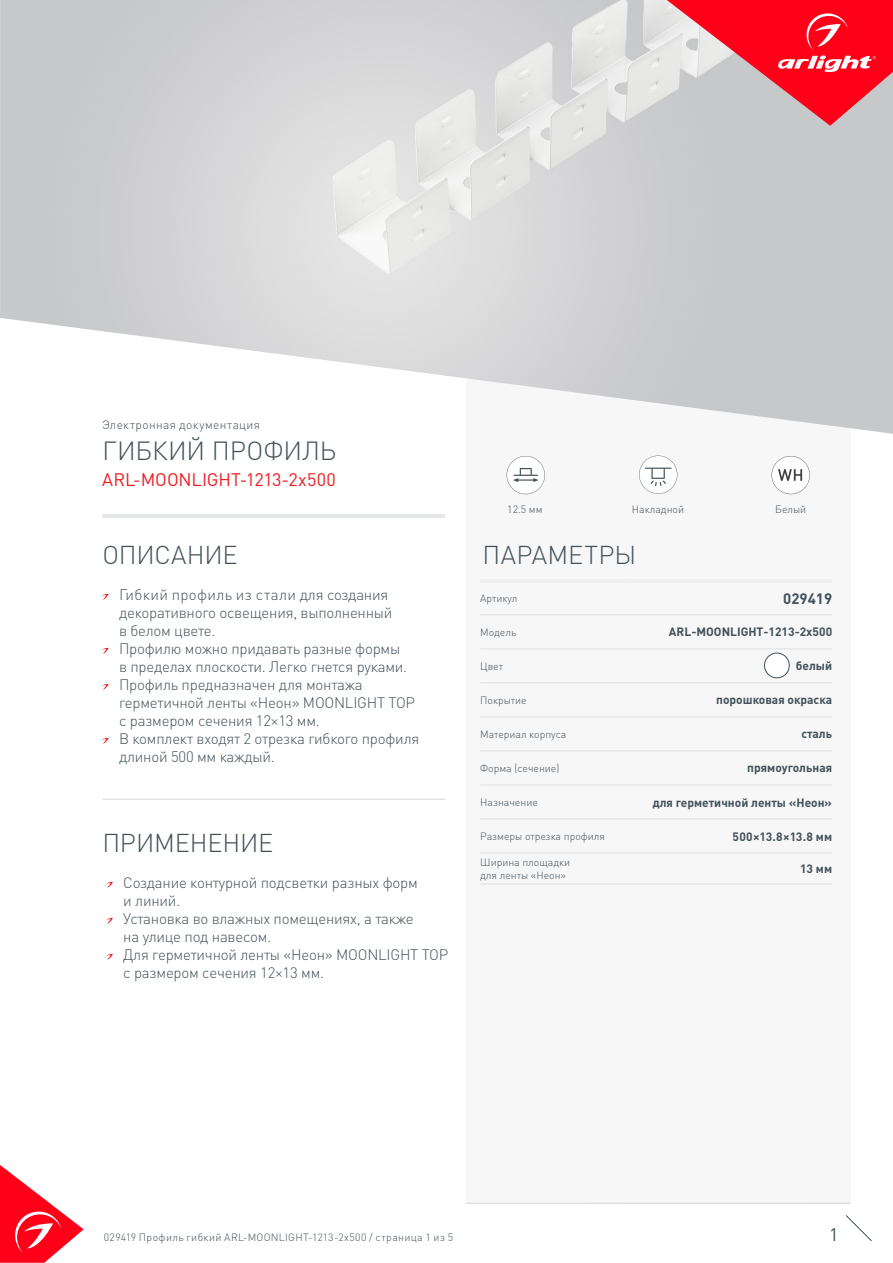
<style>
.page{position:relative;width:893px;height:1263px;background:#fff}
.page>*{position:absolute;margin:0;border:0;box-sizing:border-box;transform-origin:0 0}
.t1{font:300 25.95px "DIN Pro";letter-spacing:-.005em;color:#425159}
.t2{font:300 25.5px "DIN Pro";letter-spacing:-.005em;color:#425159}
.t3{font:300 25.5px "DIN Pro";letter-spacing:.015em;color:#425159}
.t4{font:18px "DIN Pro";letter-spacing:-.005em;color:#ee1d23}
.t5{font:18px "DIN Pro";color:#425159}
.t6{font:300 15px/18px "DIN Pro";letter-spacing:-.015em;color:#425159}
.t7{font:700 15px "DIN Pro";color:#425159}
.t8{font:700 12px "DIN Pro";color:#425159}
.t9{font:300 12px "DIN Pro";letter-spacing:.03em;color:#425159}
.t10{font:300 10.5px/12.6px "DIN Pro";color:#425159}
.t11{font:300 10.5px "DIN Pro";letter-spacing:.035em;color:#425159}
</style>
<div class="page">
<svg style="left:0;top:1165px;width:84px;height:98px"></svg>
<svg style="left:845px;top:1215px;width:27px;height:26px"></svg>
<div style="left:466px;top:257px;width:384px;height:946px;background:#f7f7f8"></div>
<img style="left:0;top:0;width:893px;height:434px">
<svg style="left:667px;top:0;width:226px;height:126px;background:#eb606e"></svg>
<hr style="left:480px;top:579px;width:148px;height:4px;background:#eeeeef">
<hr style="left:628px;top:579px;width:204px;height:4px;background:#eeeeef">
<hr style="left:480px;top:682px;width:148px;height:2px;background:#e6e7e9">
<hr style="left:628px;top:682px;width:204px;height:2px;background:#e6e7e9">
<hr style="left:480px;top:716px;width:148px;height:2px;background:#e6e7e9">
<hr style="left:628px;top:716px;width:204px;height:2px;background:#e6e7e9">
<hr style="left:480px;top:614px;width:148px;height:1px;background:#e6e7e9">
<hr style="left:628px;top:614px;width:204px;height:1px;background:#e6e7e9">
<hr style="left:480px;top:648px;width:148px;height:2px;background:#e6e7e9">
<hr style="left:628px;top:648px;width:204px;height:2px;background:#e6e7e9">
<hr style="left:480px;top:750px;width:148px;height:2px;background:#e6e7e9">
<hr style="left:628px;top:750px;width:204px;height:2px;background:#e6e7e9">
<hr style="left:480px;top:784px;width:148px;height:2px;background:#e6e7e9">
<hr style="left:628px;top:784px;width:204px;height:2px;background:#e6e7e9">
<hr style="left:480px;top:818px;width:148px;height:2px;background:#e6e7e9">
<hr style="left:628px;top:818px;width:204px;height:2px;background:#e6e7e9">
<hr style="left:480px;top:852px;width:148px;height:2px;background:#e6e7e9">
<hr style="left:628px;top:852px;width:204px;height:2px;background:#e6e7e9">
<hr style="left:480px;top:883px;width:148px;height:2px;background:#e6e7e9">
<hr style="left:628px;top:883px;width:204px;height:2px;background:#e6e7e9">
<hr style="left:466px;top:1203px;width:384px;height:1px;background:#dcdddf">
<svg style="left:507px;top:456px;width:38px;height:38px"></svg>
<svg style="left:639px;top:456px;width:38px;height:38px"></svg>
<hr style="left:102px;top:515px;width:342px;height:3px;background:#e6e7e9">
<svg style="left:772px;top:456px;width:38px;height:38px"></svg>
<div style="left:764px;top:653px;width:25px;height:25px;background:#fff;border-radius:50%"></div>
<div style="left:764px;top:653px;width:26px;height:25px;border:1px solid #425159;border-radius:50%"></div>
<svg style="left:106px;top:882px;width:7px;height:6px"></svg>
<svg style="left:106px;top:918px;width:7px;height:6px"></svg>
<svg style="left:106px;top:954px;width:7px;height:6px"></svg>
<hr style="left:102px;top:799px;width:343px;height:1px;background:#dcdddf">
<svg style="left:102px;top:594px;width:7px;height:6px"></svg>
<svg style="left:102px;top:648px;width:7px;height:6px"></svg>
<svg style="left:102px;top:684px;width:7px;height:6px"></svg>
<svg style="left:102px;top:738px;width:7px;height:6px"></svg>
<p class="t9" style="left:102px;top:417px;width:160px">Электронная документация</p>
<p class="t1" style="left:102px;top:433px;width:236px">ГИБКИЙ ПРОФИЛЬ</p>
<p class="t4" style="left:102px;top:467px;width:235px">ARL-MOONLIGHT-1213-2x500</p>
<p class="t2" style="left:102px;top:537px;width:137px">ОПИСАНИЕ</p>
<p class="t6" style="left:119px;top:584px;width:275px">Гибкий профиль из стали для создания декоративного освещения, выполненный в белом цвете.</p>
<p class="t6" style="left:119px;top:638px;width:290px">Профилю можно придавать разные формы в пределах плоскости. Легко гнется руками.</p>
<p class="t6" style="left:119px;top:674px;width:297px">Профиль предназначен для монтажа герметичной ленты «Неон» MOONLIGHT TOP с размером сечения 12×13 мм.</p>
<p class="t6" style="left:119px;top:728px;width:302px">В комплект входят 2 отрезка гибкого профиля длиной 500 мм каждый.</p>
<p class="t2" style="left:102px;top:825px;width:172px">ПРИМЕНЕНИЕ</p>
<p class="t6" style="left:123px;top:872px;width:296px">Создание контурной подсветки разных форм и линий.</p>
<p class="t6" style="left:123px;top:908px;width:292px">Установка во влажных помещениях, а также на улице под навесом.</p>
<p class="t6" style="left:123px;top:944px;width:326px">Для герметичной ленты «Неон» MOONLIGHT TOP с размером сечения 12×13 мм.</p>
<p class="t10" style="left:507px;top:502px;width:37px">12.5 мм</p>
<p class="t10" style="left:632px;top:502px;width:54px">Накладной</p>
<p class="t10" style="left:775px;top:502px;width:33px">Белый</p>
<p class="t3" style="left:483px;top:537px;width:155px">ПАРАМЕТРЫ</p>
<p class="t10" style="left:480px;top:591px;width:39px">Артикул</p>
<p class="t7" style="left:783px;top:588px;width:50px">029419</p>
<p class="t10" style="left:480px;top:625px;width:38px">Модель</p>
<p class="t8" style="left:669px;top:624px;width:165px">ARL-MOONLIGHT-1213-2x500</p>
<p class="t10" style="left:480px;top:659px;width:24px">Цвет</p>
<p class="t8" style="left:796px;top:658px;width:38px">белый</p>
<p class="t10" style="left:480px;top:693px;width:48px">Покрытие</p>
<p class="t8" style="left:716px;top:692px;width:117px">порошковая окраска</p>
<p class="t10" style="left:480px;top:727px;width:88px">Материал корпуса</p>
<p class="t8" style="left:802px;top:726px;width:32px">сталь</p>
<p class="t10" style="left:480px;top:761px;width:81px">Форма (сечение)</p>
<p class="t8" style="left:747px;top:760px;width:86px">прямоугольная</p>
<p class="t10" style="left:480px;top:795px;width:59px">Назначение</p>
<p class="t8" style="left:653px;top:794px;width:181px">для герметичной ленты «Неон»</p>
<p class="t10" style="left:480px;top:829px;width:126px">Размеры отрезка профиля</p>
<p class="t8" style="left:733px;top:828px;width:101px">500×13.8×13.8 мм</p>
<p class="t10" style="left:480px;top:856px;width:92px">Ширина площадки для ленты «Неон»</p>
<p class="t8" style="left:800px;top:860px;width:34px">13 мм</p>
<p class="t11" style="left:104px;top:1230px;width:351px">029419 Профиль гибкий ARL-MOONLIGHT-1213-2x500 / страница 1 из 5</p>
<p class="t5" style="left:829px;top:1222px;width:11px">1</p>
</div>
